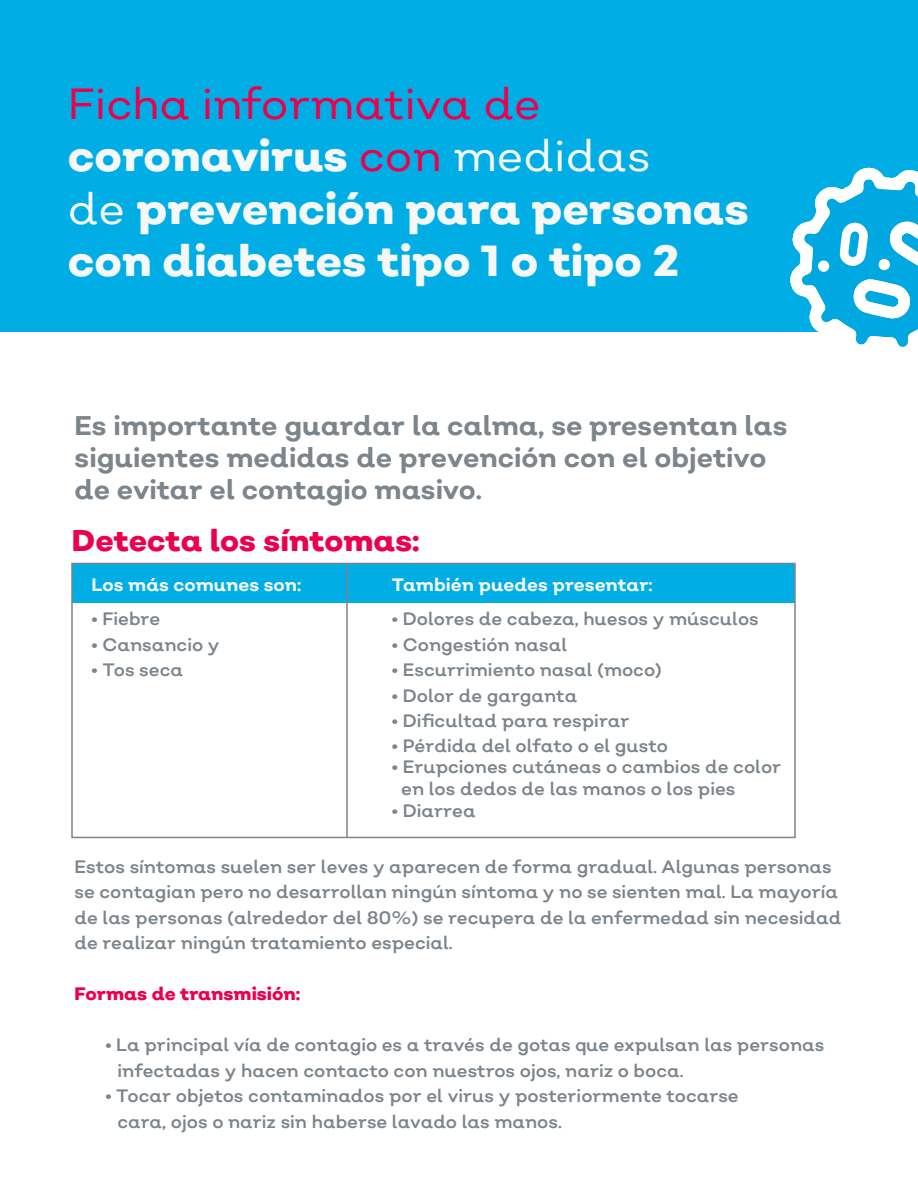
<style>
.page{position:relative;width:918px;height:1188px;background:#fff}
.page>*{position:absolute;margin:0;border:0;box-sizing:border-box;transform-origin:0 0}
.t1{font:800 43.5px/52.5px "Nutmeg";color:#f6f8f8}
.t2{font:800 30px "Nutmeg";color:#ec004b}
.t3{font:700 27px/31.8px "Nutmeg";color:#7c858c}
.t4{font:18px/25.5px "Nutmeg";color:#7c858c}
.t5{font:700 18px "Nutmeg";color:#f6f8f8}
.t6{font:800 18px "Nutmeg";color:#ec004b}
.s1{font-weight:400;color:#ec004b}
.s2{font-weight:400}
</style>
<div class="page">
<div style="left:0;top:0;width:918px;height:332px;background:#00aee5"></div>
<svg style="left:790px;top:167px;width:128px;height:180px"></svg>
<div style="left:72px;top:563px;width:723px;height:40px;background:#00aee5"></div>
<div style="left:71px;top:563px;width:725px;height:275px;border:2px solid #7c858c"></div>
<hr style="left:346px;top:563px;width:2px;height:275px;background:#7c858c">
<h1 class="t1" style="left:68px;top:77px;width:682px"><span class="s1">Ficha informativa de </span>coronavirus <span class="s1">con</span> <span class="s2">medidas<br>de</span> prevención para personas con diabetes tipo 1 o tipo 2</h1>
<h3 class="t3" style="left:75px;top:410px;width:714px">Es importante guardar la calma, se presentan las siguientes medidas de prevención con el objetivo de evitar el contagio masivo.</h3>
<h2 class="t2" style="left:72px;top:521px;width:349px">Detecta los síntomas:</h2>
<p class="t5" style="left:392px;top:573px;width:262px">También puedes presentar:</p>
<p class="t4" style="left:392px;top:606px;width:368px">• Dolores de cabeza, huesos y músculos</p>
<p class="t4" style="left:392px;top:631px;width:177px">• Congestión nasal</p>
<p class="t4" style="left:392px;top:657px;width:272px">• Escurrimiento nasal (moco)</p>
<p class="t4" style="left:392px;top:682px;width:187px">• Dolor de garganta</p>
<p class="t4" style="left:392px;top:708px;width:239px">• Dificultad para respirar</p>
<p class="t5" style="left:92px;top:573px;width:211px">Los más comunes son:</p>
<p class="t4" style="left:92px;top:606px;width:70px">• Fiebre</p>
<p class="t4" style="left:92px;top:631px;width:129px">• Cansancio y</p>
<p class="t4" style="left:92px;top:657px;width:93px">• Tos seca</p>
<p class="t4" style="left:392px;top:732px;width:278px">• Pérdida del olfato o el gusto</p>
<p class="t4" style="left:401px;top:756px;width:382px;line-height:21.6px;text-indent:-9px">• Erupciones cutáneas o cambios de color en los dedos de las manos o los pies</p>
<p class="t4" style="left:392px;top:797px;width:85px">• Diarrea</p>
<p class="t4" style="left:75px;top:853px;width:768px">Estos síntomas suelen ser leves y aparecen de forma gradual. Algunas personas se contagian pero no desarrollan ningún síntoma y no se sienten mal. La mayoría de las personas (alrededor del 80%) se recupera de la enfermedad sin necesidad de realizar ningún tratamiento especial.</p>
<p class="t6" style="left:75px;top:982px;width:227px">Formas de transmisión:</p>
<p class="t4" style="left:118px;top:1032px;width:708px;text-indent:-12px">• La principal vía de contagio es a través de gotas que expulsan las personas infectadas y hacen contacto con nuestros ojos, nariz o boca.</p>
<p class="t4" style="left:118px;top:1083px;width:623px;text-indent:-12px">• Tocar objetos contaminados por el virus y posteriormente tocarse cara, ojos o nariz sin haberse lavado las manos.</p>
</div>
